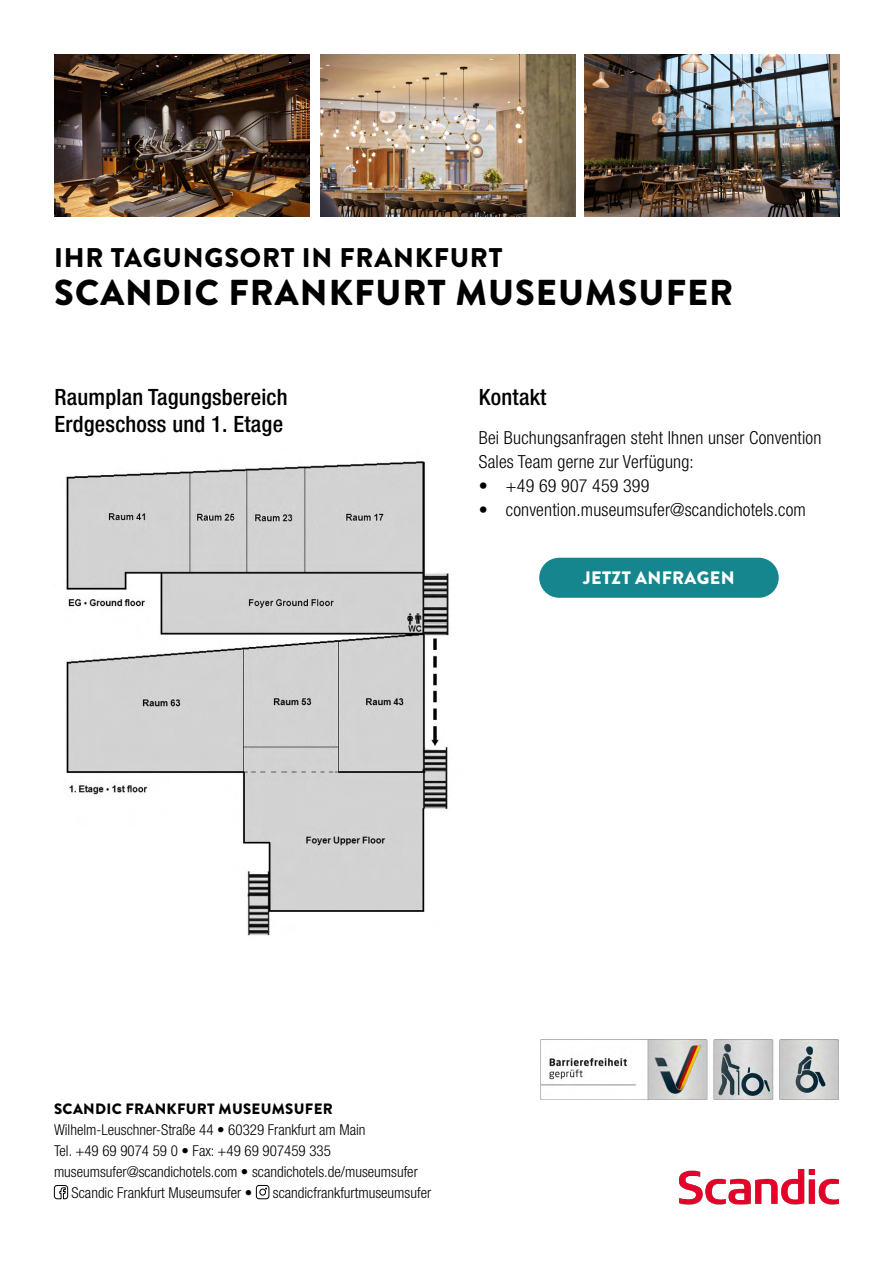
<style>
.page{position:relative;width:893px;height:1263px;background:#fff}
.page>*{position:absolute;margin:0;border:0;box-sizing:border-box;transform-origin:0 0}
.t1{font:900 36px "Brandon Grotesque";letter-spacing:.03em;color:#000}
.t2{font:900 27px "Brandon Grotesque";letter-spacing:.03em;color:#000}
.t3{font:500 condensed 22.5px/27px "Helvetica Neue LT Std";letter-spacing:.01em;color:#000}
.t4{font:300 condensed 18px/24px "Helvetica Neue LT Std";letter-spacing:.01em;color:#000}
.t5{font:900 18px "Brandon Grotesque";letter-spacing:.02em;color:#fff}
.t6{font:300 condensed 15px "Helvetica Neue LT Std";color:#000}
.t7{font:900 15px "Brandon Grotesque";letter-spacing:.02em;color:#000}
</style>
<div class="page">
<img style="left:679px;top:1170px;width:160px;height:35px">
<svg style="left:54px;top:1185px;width:14px;height:14px"></svg>
<svg style="left:256px;top:1185px;width:14px;height:14px"></svg>
<img style="left:54px;top:54px;width:255px;height:162px">
<img style="left:321px;top:54px;width:255px;height:162px">
<img style="left:584px;top:54px;width:255px;height:162px">
<img style="left:541px;top:1039px;width:297px;height:60px">
<img style="left:66px;top:461px;width:383px;height:475px">
<div style="left:539px;top:558px;width:240px;height:40px;background:#15868e;border-radius:20px"></div>
<h2 class="t2" style="left:54px;top:238px;width:450px">IHR TAGUNGSORT IN FRANKFURT</h2>
<h1 class="t1" style="left:54px;top:267px;width:680px">SCANDIC FRANKFURT MUSEUMSUFER</h1>
<h3 class="t3" style="left:55px;top:383px;width:234px">Raumplan Tagungsbereich<br>Erdgeschoss und 1. Etage</h3>
<h3 class="t3" style="left:479px;top:383px;width:69px">Kontakt</h3>
<p class="t4" style="left:479px;top:425px;width:344px">Bei Buchungsanfragen steht Ihnen unser Convention<br>Sales Team gerne zur Verfügung:</p>
<p class="t4" style="left:479px;top:473px;width:172px">• +49 69 907 459 399</p>
<p class="t4" style="left:479px;top:497px;width:328px">• convention.museumsufer@scandichotels.com</p>
<p class="t5" style="left:583px;top:565px;width:153px">JETZT ANFRAGEN</p>
<p class="t7" style="left:54px;top:1098px;width:280px">SCANDIC FRANKFURT MUSEUMSUFER</p>
<p class="t6" style="left:54px;top:1121px;width:313px">Wilhelm-Leuschner-Straße 44 • 60329 Frankfurt am Main</p>
<p class="t6" style="left:54px;top:1142px;width:279px">Tel. +49 69 9074 59 0 • Fax: +49 69 907459 335</p>
<p class="t6" style="left:54px;top:1163px;width:365px">museumsufer@scandichotels.com • scandichotels.de/museumsufer</p>
<p class="t6" style="left:72px;top:1184px;width:182px">Scandic Frankfurt Museumsufer •</p>
<p class="t6" style="left:273px;top:1184px;width:160px">scandicfrankfurtmuseumsufer</p>
</div>
